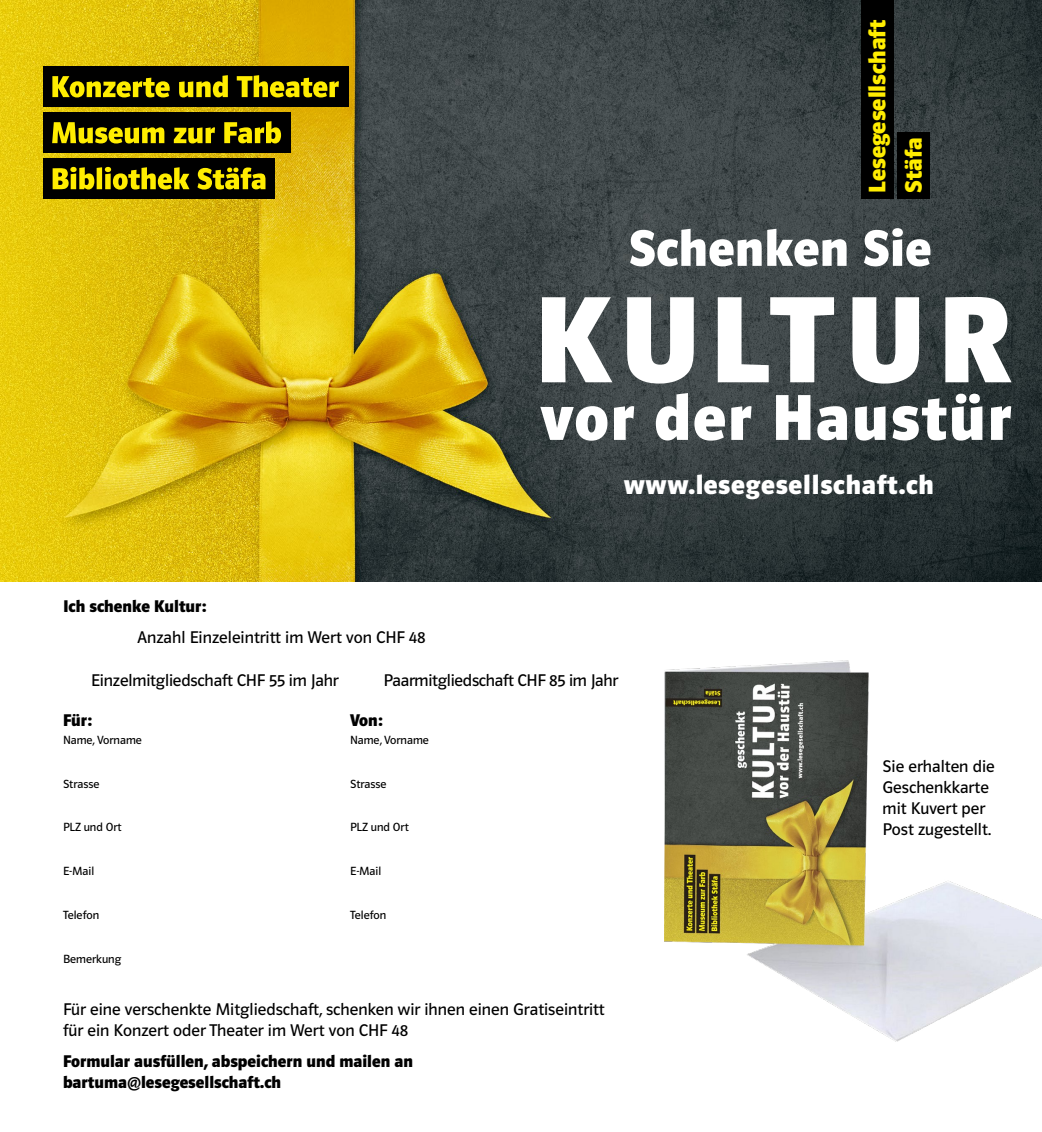
<style>
.page{position:relative;width:1042px;height:1132px;background:#fff}
.page>*{position:absolute;margin:0;border:0;box-sizing:border-box;transform-origin:0 0}
.t1{font:700 127.05px "Polo 22";letter-spacing:.08em;color:#fff}
.t2{font:700 67.02px "Polo 22";letter-spacing:.03em;color:#fff}
.t3{font:700 53.02px "Polo 22";letter-spacing:.01em;color:#fff}
.t4{font:700 28px "Polo 22";letter-spacing:.03em;color:#fff}
.t5{font:24.68px/36.4px "Polo 22 Fett";color:#ffed00}
.t6{font:17.5px/21px "Polo 22 Buch";color:#000}
.t7{font:700 17.5px/21px "Polo 22";color:#000}
.t8{font:12.25px "Polo 22 Buch";color:#000}
</style>
<div class="page">
<img style="left:0;top:0;width:1042px;height:581px">
<div style="left:43px;top:112px;width:247px;height:41px;background:#000"></div>
<svg style="left:52px;top:122px;width:112px;height:21px"></svg>
<svg style="left:174px;top:127px;width:41px;height:16px"></svg>
<svg style="left:224px;top:121px;width:57px;height:22px"></svg>
<div style="left:43px;top:158px;width:232px;height:41px;background:#000"></div>
<svg style="left:53px;top:167px;width:136px;height:22px"></svg>
<svg style="left:197px;top:167px;width:68px;height:22px"></svg>
<div style="left:43px;top:66px;width:305px;height:41px;background:#000"></div>
<svg style="left:52px;top:76px;width:118px;height:21px"></svg>
<svg style="left:179px;top:75px;width:49px;height:22px"></svg>
<svg style="left:237px;top:75px;width:102px;height:22px"></svg>
<div style="left:861px;top:0;width:32px;height:198px;background:#000"></div>
<div style="left:897px;top:132px;width:33px;height:66px;background:#000"></div>
<img style="left:664px;top:660px;width:378px;height:380px">
<h3 class="t5" style="left:859px;top:193px;width:174px;rotate:-90deg">Lesegesellschaft<br>Stäfa</h3>
<h3 class="t3" style="left:629px;top:219px;width:304px">Schenken Sie</h3>
<h1 class="t1" style="left:535px;top:270px;width:477px">KULTUR</h1>
<h2 class="t2" style="left:541px;top:381px;width:472px">vor der Haustür</h2>
<h3 class="t4" style="left:624px;top:469px;width:311px">www.lesegesellschaft.ch</h3>
<p class="t7" style="left:63px;top:596px;width:145px">Ich schenke Kultur:</p>
<p class="t6" style="left:137px;top:626px;width:290px">Anzahl Einzeleintritt im Wert von CHF 48</p>
<p class="t6" style="left:91px;top:670px;width:249px">Einzelmitgliedschaft CHF 55 im Jahr</p>
<p class="t6" style="left:383px;top:670px;width:236px">Paarmitgliedschaft CHF 85 im Jahr</p>
<p class="t7" style="left:63px;top:710px;width:31px">Für:</p>
<p class="t7" style="left:350px;top:710px;width:34px">Von:</p>
<p class="t8" style="left:63px;top:733px;width:80px">Name, Vorname</p>
<p class="t8" style="left:350px;top:733px;width:80px">Name, Vorname</p>
<p class="t8" style="left:63px;top:776px;width:38px">Strasse</p>
<p class="t8" style="left:350px;top:776px;width:38px">Strasse</p>
<p class="t8" style="left:63px;top:820px;width:60px">PLZ und Ort</p>
<p class="t8" style="left:350px;top:820px;width:60px">PLZ und Ort</p>
<p class="t8" style="left:63px;top:864px;width:33px">E-Mail</p>
<p class="t8" style="left:350px;top:864px;width:33px">E-Mail</p>
<p class="t8" style="left:63px;top:908px;width:38px">Telefon</p>
<p class="t8" style="left:350px;top:908px;width:38px">Telefon</p>
<p class="t8" style="left:63px;top:951px;width:60px">Bemerkung</p>
<p class="t6" style="left:63px;top:998px;width:543px">Für eine verschenkte Mitgliedschaft, schenken wir ihnen einen Gratiseintritt für ein Konzert oder Theater im Wert von CHF 48</p>
<p class="t7" style="left:63px;top:1050px;width:351px">Formular ausfüllen, abspeichern und mailen an bartuma@lesegesellschaft.ch</p>
<p class="t6" style="left:882px;top:755px;width:114px">Sie erhalten die<br>Geschenkkarte mit Kuvert per<br>Post zugestellt.</p>
</div>
